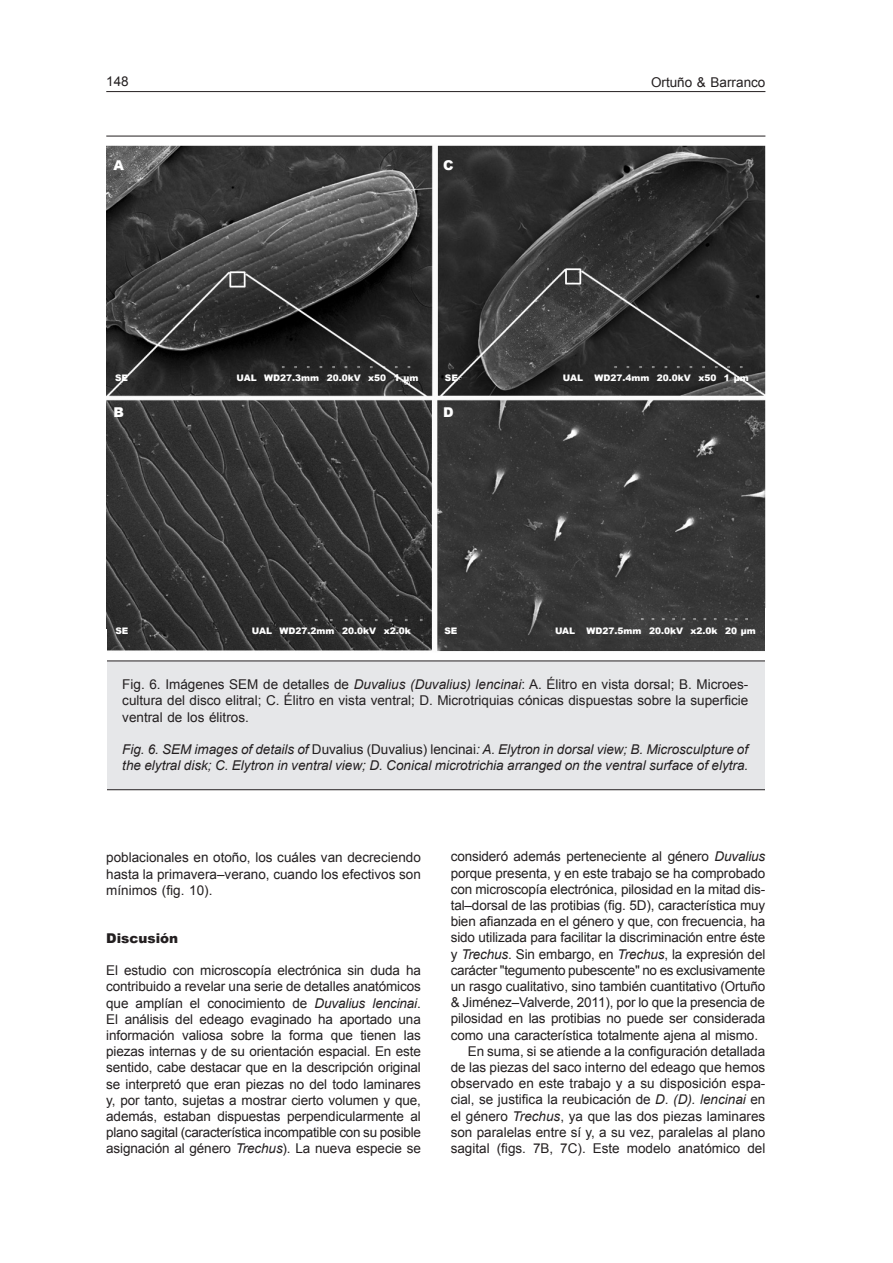
<style>
.page{position:relative;width:893px;height:1263px;background:#fff}
.page>*{position:absolute;margin:0;border:0;box-sizing:border-box;transform-origin:0 0}
.Normal_1º_esp{font:13.5px/16.2px "Arial";letter-spacing:-.01em;color:#231f20;text-align:justify}
.Normal_esp{font:13.5px/16.2px "Arial";color:#231f20;text-align:justify}
.Peu_1_esp{font:13.5px/16.2px "Arial";color:#231f20;text-align:justify}
.Peu_2_ang{font:italic 13.5px/16.2px "Arial";color:#231f20}
.Normal_ult_esp{font:13.5px/16.2px "Arial";color:#231f20;text-align:justify}
.Subtítol_1{font:900 13.5px "Arial";color:#231f20}
.Figures-blanc{font:900 13.5px "Arial";color:#fff}
.Figures-blanc-2{font:900 9px "Arial";color:#fff}
.Taula_1-1_linia{font:900 9px "Arial";color:#fff}
.s1{font-style:italic}
.s2{font-style:normal}
</style>
<div class="page">
<hr style="left:106px;top:91px;width:659px;height:1px;background:#231f20">
<img style="left:106px;top:145px;width:659px;height:507px">
<div style="left:65px;top:661px;width:765px;height:129px;background:#e6e7e9"></div>
<div style="left:65px;top:660px;width:765px;height:130px;border:1px solid #231f20"></div>
<div style="left:765px;top:608px;width:74px;height:212px;background:#fff"></div>
<hr style="left:106px;top:136px;width:659px;height:1px;background:#231f20">
<div style="left:40px;top:629px;width:66px;height:199px;background:#fff"></div>
<p class="Normal_1º_esp" style="left:106px;top:73px;width:24px">148</p>
<p class="Normal_1º_esp" style="left:651px;top:75px;width:116px">Ortuño &amp; Barranco</p>
<p class="Figures-blanc" style="left:113px;top:155px;width:12px">A</p>
<p class="Figures-blanc" style="left:443px;top:155px;width:12px">C</p>
<p class="Taula_1-1_linia" style="left:282px;top:361px;width:131px">▫ ▫ ▫ ▫ ▫ ▫ ▫ ▫ ▫ ▫ ▫</p>
<p class="Taula_1-1_linia" style="left:614px;top:360px;width:131px">▫ ▫ ▫ ▫ ▫ ▫ ▫ ▫ ▫ ▫ ▫</p>
<p class="Figures-blanc-2" style="left:115px;top:372px;width:14px">SE</p>
<p class="Figures-blanc-2" style="left:237px;top:372px;width:184px">UAL WD27.3mm 20.0kV x50 1 µm</p>
<p class="Figures-blanc-2" style="left:445px;top:372px;width:14px">SE</p>
<p class="Figures-blanc-2" style="left:563px;top:372px;width:22px">UAL</p>
<p class="Figures-blanc-2" style="left:594px;top:372px;width:156px">WD27.4mm 20.0kV x50 1 µm</p>
<p class="Figures-blanc" style="left:113px;top:403px;width:12px">B</p>
<p class="Figures-blanc" style="left:443px;top:403px;width:12px">D</p>
<p class="Taula_1-1_linia" style="left:315px;top:613px;width:5px">▫</p>
<p class="Taula_1-1_linia" style="left:330px;top:613px;width:5px">▫</p>
<p class="Taula_1-1_linia" style="left:345px;top:613px;width:5px">▫</p>
<p class="Taula_1-1_linia" style="left:360px;top:613px;width:5px">▫</p>
<p class="Taula_1-1_linia" style="left:375px;top:613px;width:5px">▫</p>
<p class="Taula_1-1_linia" style="left:390px;top:613px;width:5px">▫</p>
<p class="Taula_1-1_linia" style="left:405px;top:613px;width:5px">▫</p>
<p class="Taula_1-1_linia" style="left:420px;top:613px;width:5px">▫</p>
<p class="Taula_1-1_linia" style="left:641px;top:612px;width:109px">▫ ▫ ▫ ▫ ▫ ▫ ▫ ▫ ▫ ▫ ▫</p>
<p class="Figures-blanc-2" style="left:115px;top:624px;width:14px">SE</p>
<p class="Figures-blanc-2" style="left:252px;top:624px;width:160px">UAL WD27.2mm 20.0kV x2.0k</p>
<p class="Figures-blanc-2" style="left:444px;top:624px;width:14px">SE</p>
<p class="Figures-blanc-2" style="left:555px;top:624px;width:22px">UAL</p>
<p class="Figures-blanc-2" style="left:586px;top:624px;width:171px">WD27.5mm 20.0kV x2.0k 20 µm</p>
<p class="Peu_1_esp" style="left:122px;top:676px;width:628px">Fig. 6. Imágenes SEM de detalles de <span class="s1">Duvalius (Duvalius) lencinai</span>: A. Élitro en vista dorsal; B. Microes&shy;cultura del disco elitral; C. Élitro en vista ventral; D. Microtriquias cónicas dispuestas sobre la superficie ventral de los élitros.</p>
<p class="Peu_2_ang" style="left:122px;top:741px;width:628px">Fig. 6. SEM images of details of <span class="s2">Duvalius (Duvalius) lencinai</span>: A. Elytron in dorsal view; B. Microsculpture of the elytral disk; C. Elytron in ventral view; D. Conical microtrichia arranged on the ventral surface of elytra.</p>
<p class="Normal_ult_esp" style="left:106px;top:850px;width:316px">poblacionales en otoño, los cuáles van decreciendo hasta la primavera–verano, cuando los efectivos son mínimos (fig. 10).</p>
<p class="Subtítol_1" style="left:106px;top:928px;width:74px">Discusión</p>
<p class="Normal_1º_esp" style="left:106px;top:962px;width:316px">El estudio con microscopía electrónica sin duda ha contribuido a revelar una serie de detalles anatómicos que amplían el conocimiento de <span class="s1">Duvalius lencinai</span>.<br>El análisis del edeago evaginado ha aportado una información valiosa sobre la forma que tienen las piezas internas y de su orientación espacial. En este sentido, cabe destacar que en la descripción original se interpretó que eran piezas no del todo laminares y, por tanto, sujetas a mostrar cierto volumen y que, además, estaban dispuestas perpendicularmente al plano sagital (característica incompatible con su posible asignación al género <span class="s1">Trechus</span>). La nueva especie se</p>
<p class="Normal_1º_esp" style="left:451px;top:849px;width:316px">consideró además perteneciente al género <span class="s1">Duvalius </span>porque presenta, y en este trabajo se ha comprobado con microscopía electrónica, pilosidad en la mitad dis&shy;tal–dorsal de las protibias (fig. 5D), característica muy bien afianzada en el género y que, con frecuencia, ha sido utilizada para facilitar la discriminación entre éste y <span class="s1">Trechus</span>. Sin embargo, en <span class="s1">Trechus</span>, la expresión del carácter "tegumento pubescente" no es exclusivamente un rasgo cualitativo, sino también cuantitativo (Ortuño &amp; Jiménez–Valverde, 2011), por lo que la presencia de pilosidad en las protibias no puede ser considerada como una característica totalmente ajena al mismo.</p>
<p class="Normal_esp" style="left:451px;top:1043px;width:316px;text-indent:17px">En suma, si se atiende a la configuración detallada de las piezas del saco interno del edeago que hemos observado en este trabajo y a su disposición espa&shy;cial, se justifica la reubicación de <span class="s1">D. (D). lencinai</span> en el género <span class="s1">Trechus</span>, ya que las dos piezas laminares son paralelas entre sí y, a su vez, paralelas al plano sagital (figs. 7B, 7C). Este modelo anatómico del</p>
</div>
